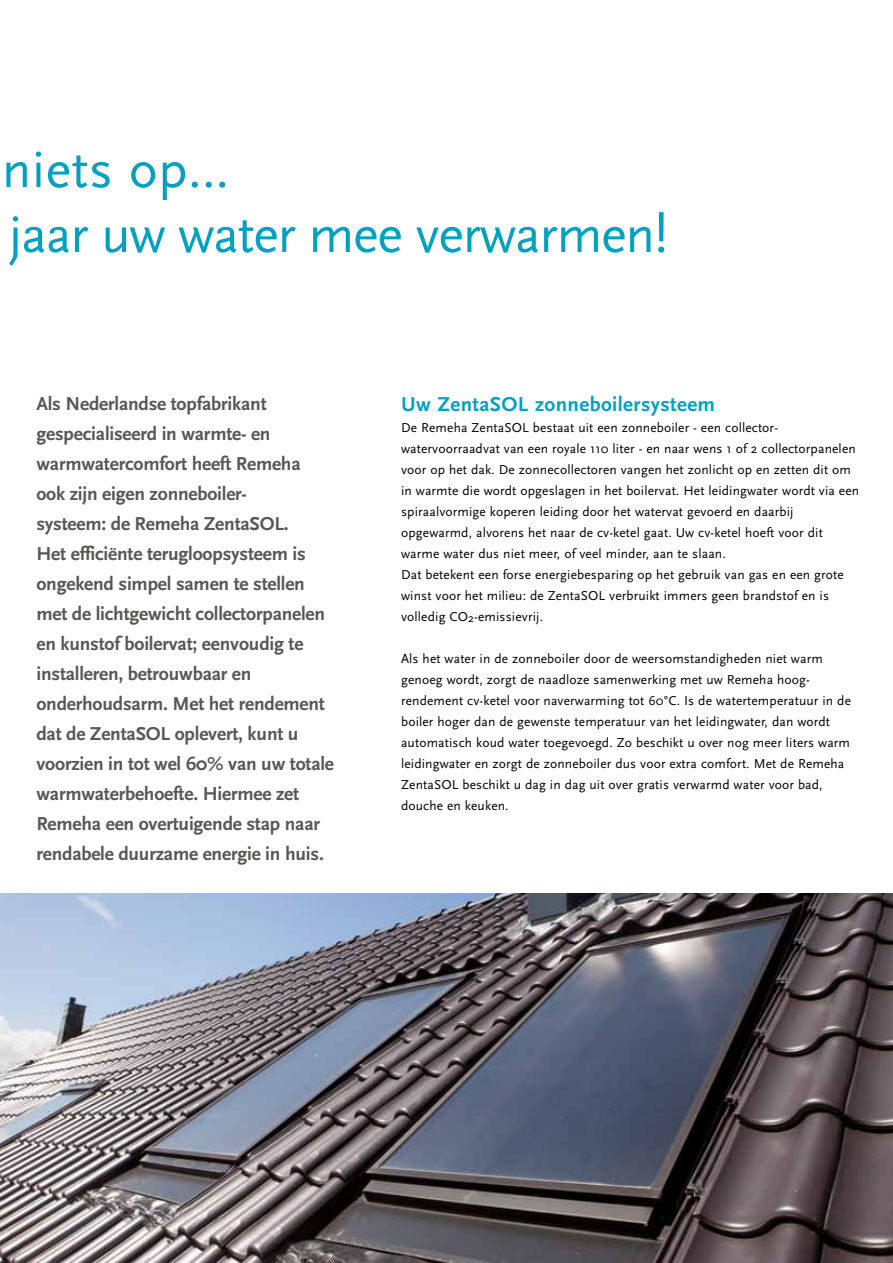
<style>
.page{position:relative;width:893px;height:1263px;background:#fff}
.page>*{position:absolute;margin:0;border:0;box-sizing:border-box;transform-origin:0 0}
.t1{font:54px/64.8px "Scala Sans Pro";letter-spacing:-.02em;color:#00a0c0}
.t2{font:700 21px "Scala Sans Pro";letter-spacing:.02em;color:#00a0c0}
.t3{font:700 19.5px/30px "Scala Sans Pro";letter-spacing:-.01em;color:#575756}
.t4{font:13.5px/21px "Scala Sans Pro";letter-spacing:.01em;color:#000}
</style>
<div class="page">
<img style="left:0;top:893px;width:893px;height:370px">
<h1 class="t1" style="left:2px;top:137px;width:668px">niets op…<br>jaar uw water mee verwarmen!</h1>
<p class="t3" style="left:36px;top:388px;width:299px">Als Nederlandse topfabrikant gespecialiseerd in warmte- en warmwatercomfort heeft Remeha ook zijn eigen zonneboiler-<br>systeem: de Remeha ZentaSOL.<br>Het efficiënte terugloopsysteem is ongekend simpel samen te stellen met de lichtgewicht collectorpanelen en kunstof boilervat; eenvoudig te installeren, betrouwbaar en onderhoudsarm. Met het rendement dat de ZentaSOL oplevert, kunt u voorzien in tot wel 60% van uw totale warmwaterbehoefte. Hiermee zet Remeha een overtuigende stap naar rendabele duurzame energie in huis.</p>
<h2 class="t2" style="left:401px;top:391px;width:315px">Uw ZentaSOL zonneboilersysteem</h2>
<p class="t4" style="left:401px;top:417px;width:460px">De Remeha ZentaSOL bestaat uit een zonneboiler - een collector&shy;watervoorraadvat van een royale 110 liter - en naar wens 1 of 2 collectorpanelen voor op het dak. De zonnecollectoren vangen het zonlicht op en zetten dit om in warmte die wordt opgeslagen in het boilervat. Het leidingwater wordt via een spiraalvormige koperen leiding door het watervat gevoerd en daarbij opgewarmd, alvorens het naar de cv-ketel gaat. Uw cv-ketel hoeft voor dit warme water dus niet meer, of veel minder, aan te slaan.<br>Dat betekent een forse energiebesparing op het gebruik van gas en een grote winst voor het milieu: de ZentaSOL verbruikt immers geen brandstof en is volledig CO<sub>2</sub>-emissievrij.</p>
<p class="t4" style="left:401px;top:648px;width:451px">Als het water in de zonneboiler door de weersomstandigheden niet warm genoeg wordt, zorgt de naadloze samenwerking met uw Remeha hoog&shy;rendement cv-ketel voor naverwarming tot 60°C. Is de watertemperatuur in de boiler hoger dan de gewenste temperatuur van het leidingwater, dan wordt automatisch koud water toegevoegd. Zo beschikt u over nog meer liters warm leidingwater en zorgt de zonneboiler dus voor extra comfort. Met de Remeha ZentaSOL beschikt u dag in dag uit over gratis verwarmd water voor bad, douche en keuken.</p>
</div>
